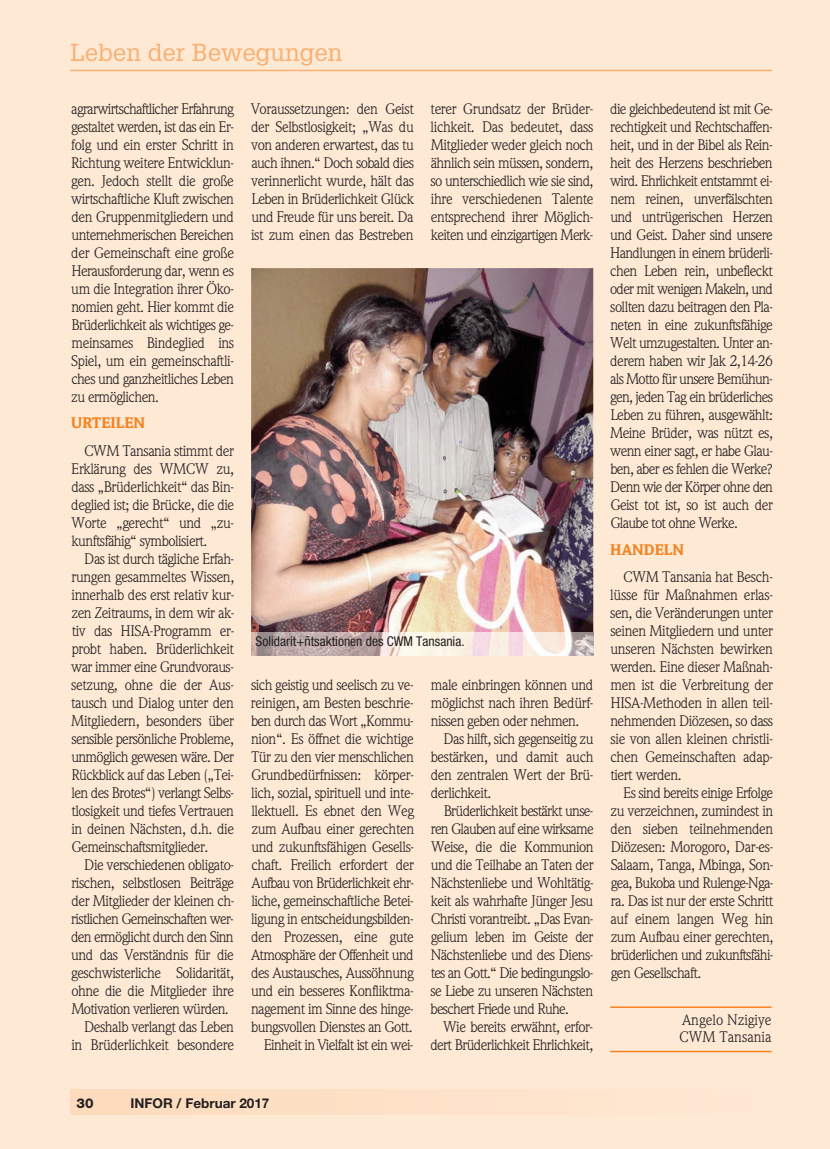
<style>
.page{position:relative;width:830px;height:1149px;background:#fff}
.page>*{position:absolute;margin:0;border:0;box-sizing:border-box;transform-origin:0 0}
.t1{font:24px "Glypha LT Std";color:#faaf71}
.t2{font:15px/18px "Weidemann Std";letter-spacing:-.035em;color:#231f20;text-align:justify}
.t3{font:15px/17.2px "Weidemann Std";color:#231f20}
.t4{font:900 15px "Weidemann Std";color:#f58220}
.t5{font:condensed 13.5px "Helvetica Neue";color:#231f20}
.t6{font:700 13.5px "Helvetica Neue";color:#231f20}
.t7{font:800 13.5px "Helvetica Neue";color:#231f20}
</style>
<div class="page">
<div style="left:0;top:0;width:829px;height:1148px;background:#fee9d5"></div>
<hr style="left:610px;top:1006px;width:161px;height:1px;background:#f58220">
<hr style="left:610px;top:1050px;width:161px;height:1px;background:#f58220">
<hr style="left:70px;top:70px;width:701px;height:1px;background:#faaf71">
<div style="left:70px;top:1089px;width:702px;height:25px;background:#fee1c8"></div>
<img style="left:251px;top:268px;width:342px;height:364px">
<img style="left:251px;top:632px;width:342px;height:23px">
<h1 class="t1" style="left:70px;top:39px;width:274px">Leben der Bewegungen</h1>
<p class="t2" style="left:71px;top:101px;width:164px">agrarwirtschaftlicher Erfahrung gestaltet werden, ist das ein Er&shy;folg und ein erster Schritt in Richtung weitere Entwicklun&shy;gen. Jedoch stellt die große wirtschaftliche Kluft zwischen den Gruppenmitgliedern und unternehmerischen Bereichen der Gemeinschaft eine große Herausforderung dar, wenn es um die Integration ihrer Öko&shy;nomien geht. Hier kommt die Brüderlichkeit als wichtiges ge&shy;meinsames Bindeglied ins Spiel, um ein gemeinschaftli&shy;ches und ganzheitliches Leben zu ermöglichen.</p>
<p class="t4" style="left:71px;top:417px;width:75px">URTEILEN</p>
<p class="t2" style="left:71px;top:443px;width:164px;text-indent:13px">CWM Tansania stimmt der Erklärung des WMCW zu, dass „Brüderlichkeit“ das Bin&shy;deglied ist; die Brücke, die die Worte „gerecht“ und „zu&shy;kunftsfähig“ symbolisiert.</p>
<p class="t2" style="left:71px;top:551px;width:164px;text-indent:13px">Das ist durch tägliche Erfah&shy;rungen gesammeltes Wissen, innerhalb des erst relativ kur&shy;zen Zeitraums, in dem wir ak&shy;tiv das HISA-Programm er&shy;probt haben. Brüderlichkeit war immer eine Grundvoraus&shy;setzung, ohne die der Aus&shy;tausch und Dialog unter den Mitgliedern, besonders über sensible persönliche Probleme, unmöglich gewesen wäre. Der Rückblick auf das Leben („Tei&shy;len des Brotes“) verlangt Selbs&shy;tlosigkeit und tiefes Vertrauen in deinen Nächsten, d.h. die Gemeinschaftsmitglieder.</p>
<p class="t2" style="left:84px;top:857px;width:151px">Die verschiedenen obligato-</p>
<p class="t2" style="left:71px;top:875px;width:164px">rischen, selbstlosen Beiträge</p>
<p class="t2" style="left:71px;top:893px;width:164px">der Mitglieder der kleinen ch-</p>
<p class="t2" style="left:71px;top:911px;width:164px">ristlichen Gemeinschaften wer-</p>
<p class="t2" style="left:71px;top:929px;width:164px">den ermöglicht durch den Sinn</p>
<p class="t2" style="left:71px;top:947px;width:164px">und das Verständnis für die</p>
<p class="t2" style="left:71px;top:965px;width:164px">geschwisterliche Solidarität,</p>
<p class="t2" style="left:71px;top:983px;width:164px">ohne die die Mitglieder ihre</p>
<p class="t2" style="left:71px;top:1001px;width:159px">Motivation verlieren würden.</p>
<p class="t2" style="left:84px;top:1019px;width:151px">Deshalb verlangt das Leben</p>
<p class="t2" style="left:71px;top:1037px;width:164px">in Brüderlichkeit besondere</p>
<p class="t2" style="left:251px;top:101px;width:164px">Voraussetzungen: den Geist der Selbstlosigkeit; „Was du von anderen erwartest, das tu auch ihnen.“ Doch sobald dies verinnerlicht wurde, hält das Leben in Brüderlichkeit Glück und Freude für uns bereit. Da ist zum einen das Bestreben</p>
<p class="t2" style="left:430px;top:101px;width:164px">terer Grundsatz der Brüder&shy;lichkeit. Das bedeutet, dass Mitglieder weder gleich noch ähnlich sein müssen, sondern, so unterschiedlich wie sie sind, ihre verschiedenen Talente entsprechend ihrer Möglich&shy;keiten und einzigartigen Merk-</p>
<p class="t5" style="left:255px;top:636px;width:210px">Solidarit+ñtsaktionen des CWM Tansania.</p>
<p class="t2" style="left:251px;top:677px;width:165px;text-align:right">sich geistig und seelisch zu ve&shy;reinigen, am Besten beschrie&shy;ben durch das Wort „Kommu&shy;nion“. Es öffnet die wichtige<br>Tür zu den vier menschlichen<br>Grundbedürfnissen: körper&shy;lich, sozial, spirituell und inte&shy;llektuell. Es ebnet den Weg zum Aufbau einer gerechten und zukunftsfähigen Gesells&shy;chaft. Freilich erfordert der<br>Aufbau von Brüderlichkeit ehr&shy;liche, gemeinschaftliche Betei&shy;ligung in entscheidungsbilden&shy;den Prozessen, eine gute<br>Atmosphäre der Offenheit und des Austausches, Aussöhnung und ein besseres Konfliktma&shy;nagement im Sinne des hinge&shy;bungsvollen Dienstes an Gott.<br>Einheit in Vielfalt ist ein wei-</p>
<p class="t2" style="left:430px;top:677px;width:164px">male einbringen können und</p>
<p class="t2" style="left:430px;top:695px;width:164px">möglichst nach ihren Bedürf-</p>
<p class="t2" style="left:430px;top:713px;width:150px">nissen geben oder nehmen.</p>
<p class="t2" style="left:443px;top:731px;width:151px">Das hilft, sich gegenseitig zu</p>
<p class="t2" style="left:430px;top:749px;width:164px">bestärken, und damit auch</p>
<p class="t2" style="left:430px;top:767px;width:164px">den zentralen Wert der Brü-</p>
<p class="t2" style="left:430px;top:785px;width:62px">derlichkeit.</p>
<p class="t2" style="left:443px;top:803px;width:151px">Brüderlichkeit bestärkt unse-</p>
<p class="t2" style="left:430px;top:821px;width:164px">ren Glauben auf eine wirksame</p>
<p class="t2" style="left:431px;top:839px;width:164px">Weise, die die Kommunion</p>
<p class="t2" style="left:431px;top:857px;width:164px">und die Teilhabe an Taten der</p>
<p class="t2" style="left:431px;top:875px;width:164px">Nächstenliebe und Wohltätig-</p>
<p class="t2" style="left:431px;top:893px;width:164px">keit als wahrhafte Jünger Jesu</p>
<p class="t2" style="left:430px;top:911px;width:164px">Christi vorantreibt. „Das Evan-</p>
<p class="t2" style="left:430px;top:929px;width:164px">gelium leben im Geiste der</p>
<p class="t2" style="left:430px;top:947px;width:164px">Nächstenliebe und des Diens-</p>
<p class="t2" style="left:430px;top:965px;width:164px">tes an Gott.“ Die bedingungslo-</p>
<p class="t2" style="left:430px;top:983px;width:164px">se Liebe zu unseren Nächsten</p>
<p class="t2" style="left:430px;top:1001px;width:140px">beschert Friede und Ruhe.</p>
<p class="t2" style="left:443px;top:1019px;width:151px">Wie bereits erwähnt, erfor-</p>
<p class="t2" style="left:430px;top:1037px;width:164px">dert Brüderlichkeit Ehrlichkeit,</p>
<p class="t2" style="left:609px;top:101px;width:164px">die gleichbedeutend ist mit Ge&shy;rechtigkeit und Rechtschaffen&shy;heit, und in der Bibel als Rein&shy;heit des Herzens beschrieben wird. Ehrlichkeit entstammt ei&shy;nem reinen, unverfälschten und untrügerischen Herzen und Geist. Daher sind unsere Handlungen in einem brüderli&shy;chen Leben rein, unbefleckt oder mit wenigen Makeln, und sollten dazu beitragen den Pla&shy;neten in eine zukunftsfähige Welt umzugestalten. Unter an&shy;derem haben wir Jak 2,14-26 als Motto für unsere Bemühun&shy;gen, jeden Tag ein brüderliches Leben zu führen, ausgewählt:<br>Meine Brüder, was nützt es, wenn einer sagt, er habe Glau&shy;ben, aber es fehlen die Werke?<br>Denn wie der Körper ohne den Geist tot ist, so ist auch der Glaube tot ohne Werke.</p>
<p class="t4" style="left:610px;top:543px;width:75px">HANDELN</p>
<p class="t2" style="left:610px;top:569px;width:164px;text-indent:13px">CWM Tansania hat Besch&shy;lüsse für Maßnahmen erlas&shy;sen, die Veränderungen unter seinen Mitgliedern und unter unseren Nächsten bewirken werden. Eine dieser Maßnah&shy;men ist die Verbreitung der HISA-Methoden in allen teil&shy;nehmenden Diözesen, so dass sie von allen kleinen christli&shy;chen Gemeinschaften adap&shy;tiert werden.</p>
<p class="t2" style="left:610px;top:785px;width:164px;text-indent:13px">Es sind bereits einige Erfolge zu verzeichnen, zumindest in den sieben teilnehmenden Diözesen: Morogoro, Dar-es-Salaam, Tanga, Mbinga, Son&shy;gea, Bukoba und Rulenge-Nga&shy;ra. Das ist nur der erste Schritt auf einem langen Weg hin zum Aufbau einer gerechten, brüderlichen und zukunftsfähi&shy;gen Gesellschaft.</p>
<p class="t3" style="left:679px;top:1012px;width:94px">Angelo Nzigiye<br>CWM Tansania</p>
<p class="t7" style="left:76px;top:1097px;width:19px">30</p>
<p class="t6" style="left:130px;top:1097px;width:140px">INFOR / Februar 2017</p>
</div>
